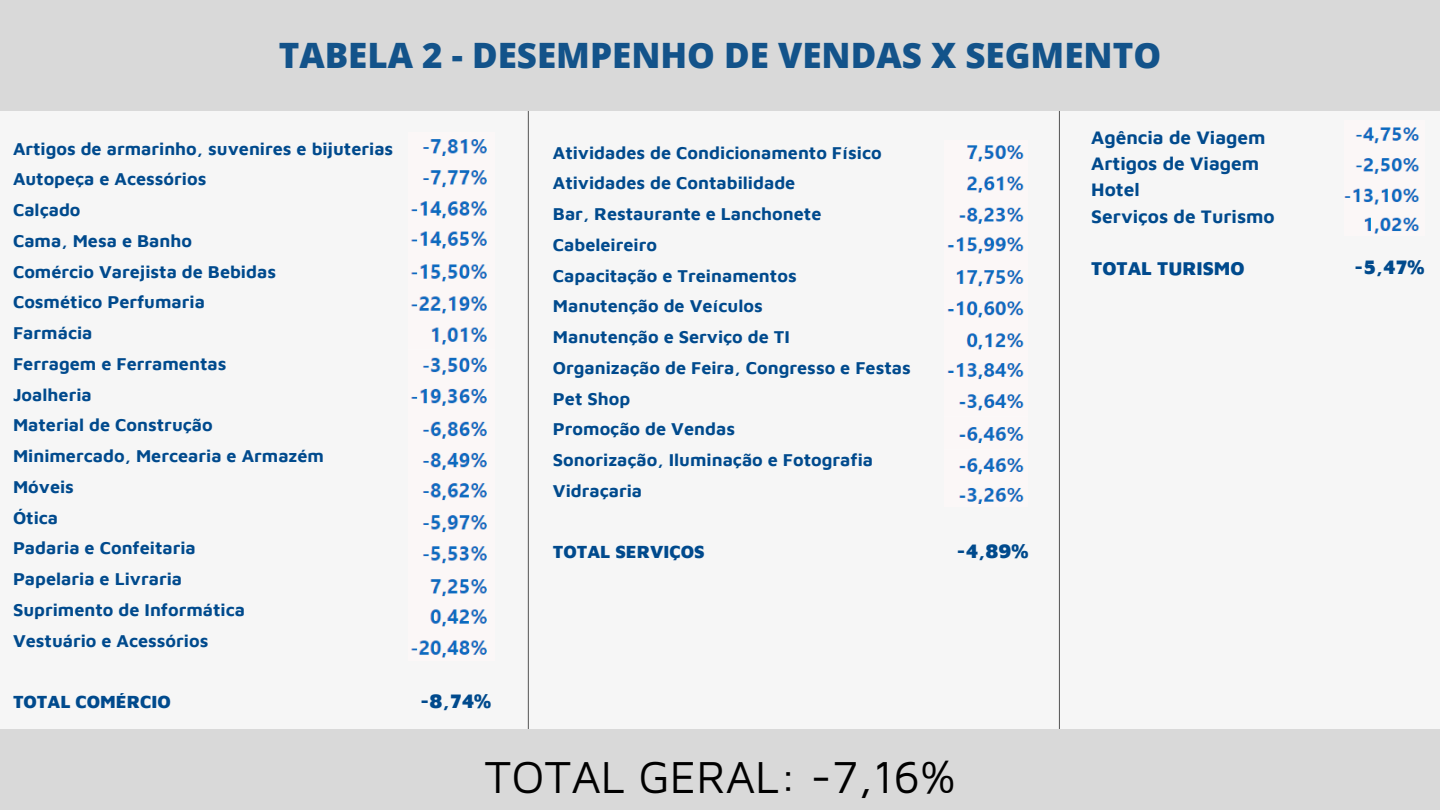
<style>
.page{position:relative;width:1440px;height:810px;background:#fff}
.page>*{position:absolute;margin:0;border:0;box-sizing:border-box;transform-origin:0 0}
.t1{font:46px "Maven Pro";color:#000}
.t2{font:800 35px "Open Sans";color:#13538a}
.t3{font:900 20px "Maven Pro";color:#004a8d}
.t4{font:700 19px/26.2px "Maven Pro";color:#004a8d}
.t5{font:900 19px "Maven Pro";color:#004a8d}
.t6{font:700 18px/30.8px "Maven Pro";color:#004a8d}
.t7{font:900 18px "Maven Pro";color:#004a8d}
</style>
<div class="page">
<div style="left:0;top:0;width:1440px;height:118px;background:#d9d9d9"></div>
<div style="left:0;top:111px;width:1440px;height:668px;background:#f6f6f6"></div>
<div style="left:0;top:729px;width:1440px;height:81px;background:#d9d9d9"></div>
<hr style="left:528px;top:111px;width:1px;height:618px;background:#545454">
<hr style="left:1059px;top:111px;width:1px;height:618px;background:#545454">
<img style="left:411px;top:139px;width:76px;height:519px">
<img style="left:947px;top:145px;width:77px;height:359px">
<img style="left:1345px;top:127px;width:74px;height:107px">
<h2 class="t2" style="left:279px;top:31px;width:884px">TABELA 2 - DESEMPENHO DE VENDAS X SEGMENTO</h2>
<p class="t6" style="left:13px;top:132px;width:382px">Artigos de armarinho, suvenires e bijuterias<br>Autopeça e Acessórios<br>Calçado<br>Cama, Mesa e Banho<br>Comércio Varejista de Bebidas<br>Cosmético Perfumaria<br>Farmácia<br>Ferragem e Ferramentas<br>Joalheria<br>Material de Construção<br>Minimercado, Mercearia e Armazém<br>Móveis<br>Ótica<br>Padaria e Confeitaria<br>Papelaria e Livraria<br>Suprimento de Informática<br>Vestuário e Acessórios</p>
<p class="t7" style="left:13px;top:691px;width:159px">TOTAL COMÉRCIO</p>
<p class="t3" style="left:420px;top:689px;width:72px">-8,74%</p>
<p class="t6" style="left:553px;top:136px;width:359px">Atividades de Condicionamento Físico<br>Atividades de Contabilidade<br>Bar, Restaurante e Lanchonete<br>Cabeleireiro<br>Capacitação e Treinamentos<br>Manutenção de Veículos<br>Manutenção e Serviço de TI<br>Organização de Feira, Congresso e Festas<br>Pet Shop<br>Promoção de Vendas<br>Sonorização, Iluminação e Fotografia<br>Vidraçaria</p>
<p class="t7" style="left:553px;top:541px;width:153px">TOTAL SERVIÇOS</p>
<p class="t3" style="left:956px;top:538px;width:73px">-4,89%</p>
<h1 class="t1" style="left:485px;top:748px;width:472px">TOTAL GERAL: -7,16%</h1>
<p class="t4" style="left:1091px;top:124px;width:185px">Agência de Viagem<br>Artigos de Viagem<br>Hotel<br>Serviços de Turismo</p>
<p class="t5" style="left:1091px;top:257px;width:155px">TOTAL TURISMO</p>
<p class="t3" style="left:1354px;top:255px;width:72px">-5,47%</p>
</div>
